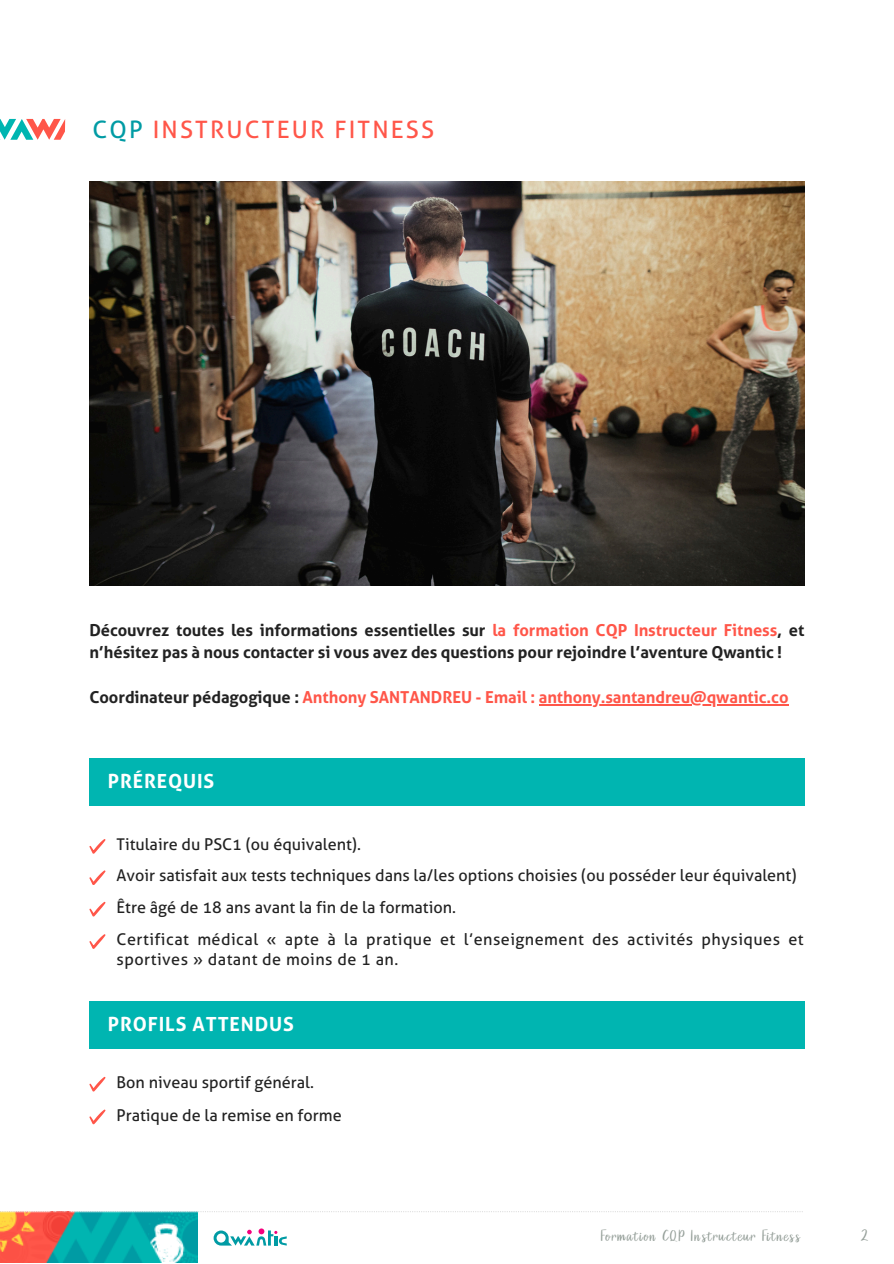
<style>
.page{position:relative;width:894px;height:1264px;background:#fff}
.page>*{position:absolute;margin:0;border:0;box-sizing:border-box;transform-origin:0 0}
.t1{font:24px "Aller";letter-spacing:.09em;color:#ff5649}
.t2{font:700 19.5px "Aller";letter-spacing:.045em;color:#fff}
.t3{font:18px "Back To School";color:#959f99}
.t4{font:700 16.5px/22.5px "Aller";letter-spacing:-.005em;color:#222}
.t5{font:700 16.5px "Aller";letter-spacing:-.005em;color:#ff5649}
.t6{font:16.2px/31.5px "Aller";color:#222}
.t7{font:16.2px/20.2px "Aller";letter-spacing:.03em;color:#222}
.t8{font:13.5px "Back To School";letter-spacing:.1em;color:#959f99}
.s1{color:#009ba4}
.s2{color:#ff5649}
.s3{color:#222}
</style>
<div class="page">
<svg style="left:0;top:119px;width:65px;height:21px"></svg>
<svg style="left:197px;top:1211px;width:604px;height:1px"></svg>
<svg style="left:213px;top:1228px;width:73px;height:17px"></svg>
<img style="left:0;top:1211px;width:197px;height:51px">
<svg style="left:89px;top:839px;width:16px;height:14px"></svg>
<svg style="left:89px;top:870px;width:16px;height:15px"></svg>
<svg style="left:89px;top:901px;width:16px;height:15px"></svg>
<svg style="left:89px;top:934px;width:16px;height:14px"></svg>
<svg style="left:89px;top:1076px;width:16px;height:15px"></svg>
<svg style="left:89px;top:1109px;width:16px;height:15px"></svg>
<div style="left:89px;top:758px;width:715px;height:47px;background:#00b5b1"></div>
<div style="left:89px;top:1001px;width:715px;height:47px;background:#00b5b1"></div>
<hr style="left:538px;top:704px;width:250px;height:1px;background:#ff5649">
<img style="left:89px;top:181px;width:714px;height:404px">
<p class="t1" style="left:92px;top:116px;width:343px"><span class="s1">CQP</span> INSTRUCTEUR FITNESS</p>
<p class="t4" style="left:89px;top:618px;width:716px">Découvrez toutes les informations essentielles sur <span class="s2">la formation CQP Instructeur Fitness</span>, et n’hésitez pas à nous contacter si vous avez des questions pour rejoindre l’aventure Qwantic !</p>
<h4 class="t5" style="left:89px;top:687px;width:700px"><span class="s3">Coordinateur pédagogique :</span> Anthony SANTANDREU - Email : anthony.santandreu@qwantic.co</h4>
<p class="t2" style="left:108px;top:769px;width:108px">PRÉREQUIS</p>
<h3 class="t6" style="left:116px;top:828px;width:681px">Titulaire du PSC1 (ou équivalent).<br>Avoir satisfait aux tests techniques dans la/les options choisies (ou posséder leur équivalent)<br>Être âgé de 18 ans avant la fin de la formation.</h3>
<p class="t7" style="left:116px;top:929px;width:688px">Certificat médical « apte à la pratique et l’enseignement des activités physiques et sportives » datant de moins de 1 an.</p>
<h3 class="t2" style="left:108px;top:1012px;width:188px">PROFILS ATTENDUS</h3>
<h2 class="t6" style="left:116px;top:1067px;width:199px">Bon niveau sportif général.</h2>
<p class="t6" style="left:116px;top:1099px;width:227px">Pratique de la remise en forme</p>
<p class="t8" style="left:600px;top:1227px;width:201px">Formation CQP Instructeur Fitness</p>
<h4 class="t3" style="left:859px;top:1223px;width:10px">2</h4>
</div>
